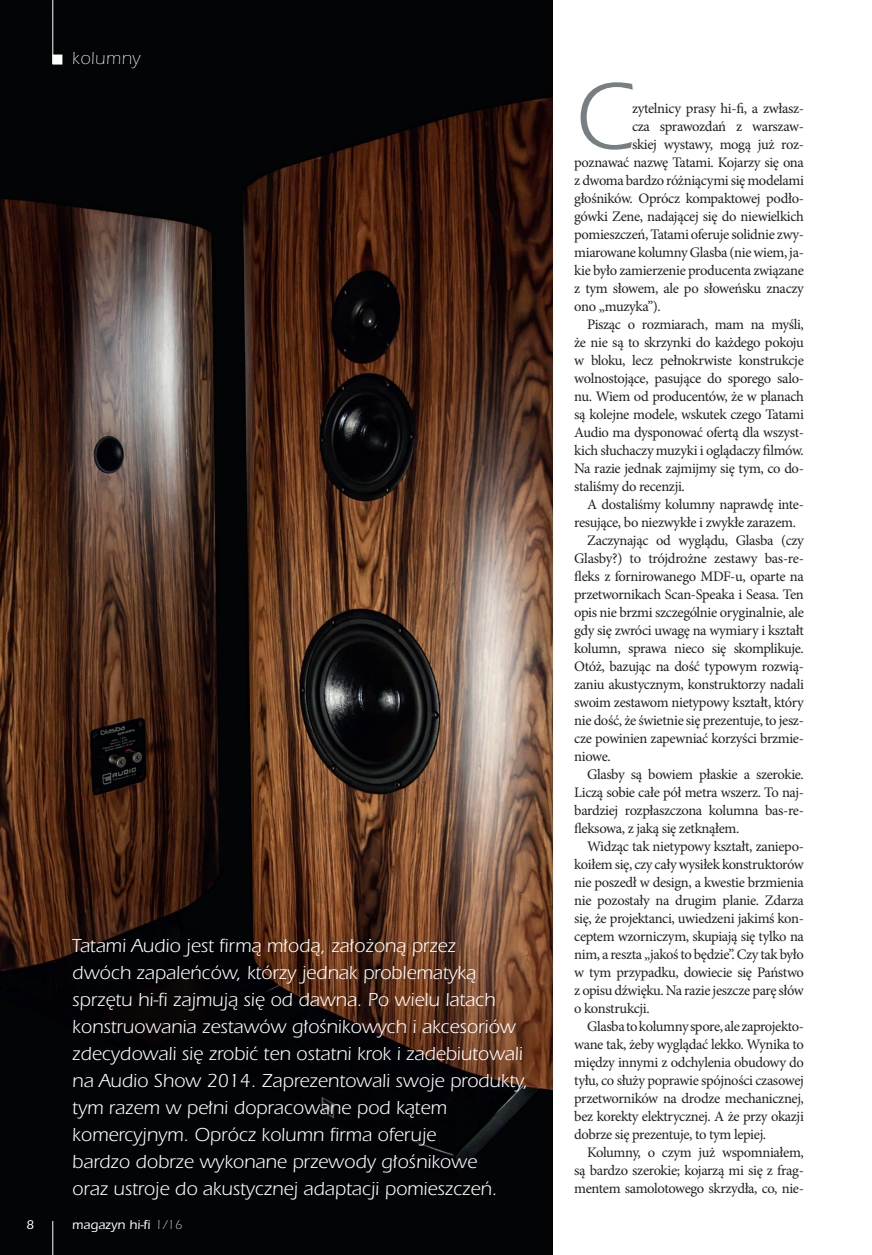
<style>
.page{position:relative;width:872px;height:1255px;background:#fff}
.page>*{position:absolute;margin:0;border:0;box-sizing:border-box;transform-origin:0 0}
.tekst{font:97.8px "Eras Book PL";color:#777f82}
.lead{font:19.5px/27px "Eras Book PL";color:#fff}
.t1{font:18px "Eras Light PL";letter-spacing:.04em;color:#fff}
.tekst-2{font:14.55px/18px "Minion Pro";letter-spacing:-.025em;color:#231f20;text-align:justify}
.t2{font:13.05px "Eras Medium PL";color:#fff}
.s1{font-family:"Eras Light PL"}
</style>
<div class="page">
<img style="left:0;top:0;width:553px;height:1254px">
<hr style="left:52px;top:1220px;width:1px;height:34px;background:#fff">
<div style="left:52px;top:55px;width:10px;height:10px;background:#fff;border:2px solid #fff"></div>
<hr style="left:52px;top:0;width:1px;height:64px;background:#fff">
<p class="t1" style="left:72px;top:48px;width:70px">kolumny</p>
<p class="lead" style="left:72px;top:932px;width:457px">Tatami Audio jest firmà m∏odà, za∏o˝onà przez<br>dwóch zapaleƒców, którzy jednak problematykà sprz´tu hi-fi zajmujà si´ od dawna. Po wielu latach konstruowania zestawów g∏oÊnikowych i akcesoriów zdecydowali si´ zrobiç ten ostatni krok i zadebiutowali na Audio Show 2014. Zaprezentowali swoje produkty, tym razem w pe∏ni dopracowane pod kàtem komercyjnym. Oprócz kolumn firma oferuje<br>bardzo dobrze wykonane przewody g∏oÊnikowe<br>oraz ustroje do akustycznej adaptacji pomieszczeƒ.</p>
<p class="t2" style="left:26px;top:1217px;width:9px">8</p>
<p class="t2" style="left:72px;top:1217px;width:111px">magazyn hi-fi <span class="s1">1/16</span></p>
<p class="tekst" style="left:574px;top:61px;width:62px">C</p>
<p class="tekst-2" style="left:632px;top:99px;width:173px">zytelnicy prasy hi-fi, a zwłasz-</p>
<p class="tekst-2" style="left:632px;top:117px;width:173px">cza sprawozdań z warszaw-</p>
<p class="tekst-2" style="left:632px;top:135px;width:173px">skiej wystawy, mogą już roz-</p>
<p class="tekst-2" style="left:574px;top:153px;width:231px">poznawać nazwę Tatami. Kojarzy się ona</p>
<p class="tekst-2" style="left:574px;top:171px;width:231px">z dwoma bardzo różniącymi się modelami</p>
<p class="tekst-2" style="left:574px;top:189px;width:231px">głośników. Oprócz kompaktowej podło-</p>
<p class="tekst-2" style="left:574px;top:207px;width:231px">gówki Zene, nadającej się do niewielkich</p>
<p class="tekst-2" style="left:574px;top:225px;width:231px">pomieszczeń, Tatami oferuje solidnie zwy-</p>
<p class="tekst-2" style="left:574px;top:243px;width:231px">miarowane kolumny Glasba (nie wiem, ja-</p>
<p class="tekst-2" style="left:574px;top:261px;width:231px">kie było zamierzenie producenta związane</p>
<p class="tekst-2" style="left:574px;top:279px;width:231px">z tym słowem, ale po słoweńsku znaczy</p>
<p class="tekst-2" style="left:574px;top:297px;width:88px">ono „muzyka”).</p>
<p class="tekst-2" style="left:574px;top:315px;width:231px;text-indent:13px">Pisząc o rozmiarach, mam na myśli, że nie są to skrzynki do każdego pokoju w bloku, lecz pełnokrwiste konstrukcje wolnostojące, pasujące do sporego salo&shy;nu. Wiem od producentów, że w planach są kolejne modele, wskutek czego Tatami Audio ma dysponować ofertą dla wszyst&shy;kich słuchaczy muzyki i oglądaczy filmów.<br>Na razie jednak zajmijmy się tym, co do&shy;staliśmy do recenzji.</p>
<p class="tekst-2" style="left:574px;top:495px;width:231px;text-indent:13px">A dostaliśmy kolumny naprawdę inte&shy;resujące, bo niezwykłe i zwykłe zarazem.</p>
<p class="tekst-2" style="left:574px;top:531px;width:231px;text-indent:13px">Zaczynając od wyglądu, Glasba (czy Glasby?) to trójdrożne zestawy bas-re&shy;fleks z fornirowanego MDF-u, oparte na przetwornikach Scan-Speaka i Seasa. Ten opis nie brzmi szczególnie oryginalnie, ale gdy się zwróci uwagę na wymiary i kształt kolumn, sprawa nieco się skomplikuje.<br>Otóż, bazując na dość typowym rozwią&shy;zaniu akustycznym, konstruktorzy nadali swoim zestawom nietypowy kształt, który nie dość, że świetnie się prezentuje, to jesz&shy;cze powinien zapewniać korzyści brzmie&shy;niowe.</p>
<p class="tekst-2" style="left:574px;top:765px;width:231px;text-indent:13px">Glasby są bowiem płaskie a szerokie.<br>Liczą sobie całe pół metra wszerz. To naj&shy;bardziej rozpłaszczona kolumna bas-re&shy;fleksowa, z jaką się zetknąłem.</p>
<p class="tekst-2" style="left:574px;top:837px;width:231px;text-indent:13px">Widząc tak nietypowy kształt, zaniepo&shy;koiłem się, czy cały wysiłek konstruktorów nie poszedł w design, a kwestie brzmienia nie pozostały na drugim planie. Zdarza się, że projektanci, uwiedzeni jakimś kon&shy;ceptem wzorniczym, skupiają się tylko na nim, a reszta „jakoś to będzie”. Czy tak było w tym przypadku, dowiecie się Państwo z opisu dźwięku. Na razie jeszcze parę słów o konstrukcji.</p>
<p class="tekst-2" style="left:574px;top:1017px;width:231px;text-indent:13px">Glasba to kolumny spore, ale zaprojekto&shy;wane tak, żeby wyglądać lekko. Wynika to między innymi z odchylenia obudowy do tyłu, co służy poprawie spójności czasowej przetworników na drodze mechanicznej, bez korekty elektrycznej. A że przy okazji dobrze się prezentuje, to tym lepiej.</p>
<p class="tekst-2" style="left:574px;top:1143px;width:231px;text-indent:13px">Kolumny, o czym już wspomniałem, są bardzo szerokie; kojarzą mi się z frag&shy;mentem samolotowego skrzydła, co, nie-</p>
</div>
